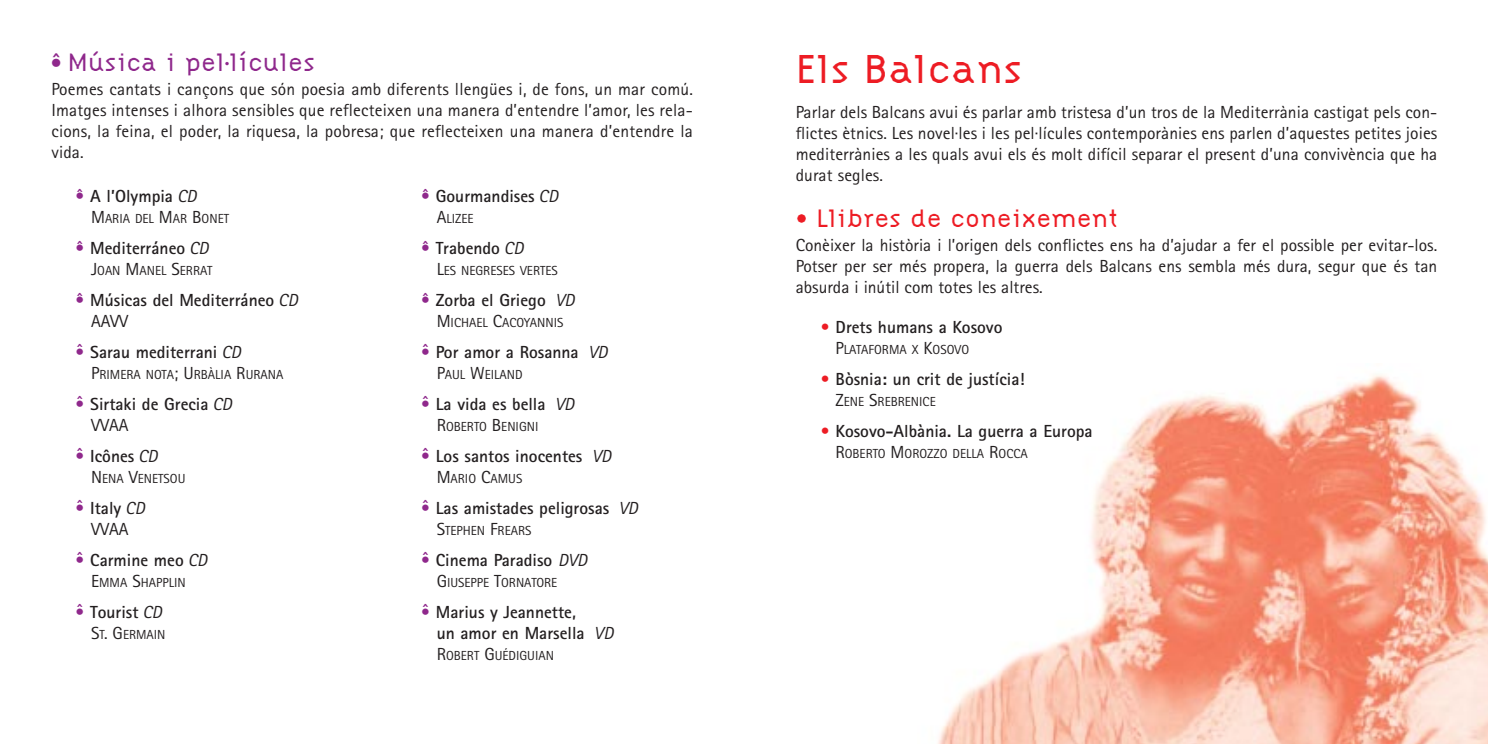
<style>
.page{position:relative;width:1488px;height:744px;background:#fff}
.page>*{position:absolute;margin:0;border:0;box-sizing:border-box;transform-origin:0 0}
.t1{font:300 42px "Citizen";color:#ed1c24}
.t2{font:300 26.25px "Citizen";color:#ed1c24}
.t3{font:300 26.25px "Citizen";color:#8f288c}
.t4{font:17.5px/21px "Rotis Sans Serif";letter-spacing:.005em;color:#231f20;text-align:justify}
.t5{font:700 17.5px/21px "Rotis Sans Serif";color:#231f20}
.t6{font:13.12px "Rotis Sans Serif";color:#231f20}
.s1{font-family:"Rotis Sans Serif";font-weight:700;font-size:22.75px}
.s2{font-size:10.5px}
.s3{color:#8f288c}
.s4{font-weight:400;font-style:italic}
.s5{font-size:17.5px}
.s6{font-weight:400}
.s7{color:#ed1c24}
</style>
<div class="page">
<img style="left:938px;top:374px;width:550px;height:370px">
<h2 class="t3" style="left:50px;top:52px;width:267px"><span class="s1">•^</span> Música i pel<span class="s2">•</span>lícules</h2>
<p class="t4" style="left:51px;top:80px;width:643px">Poemes cantats i cançons que són poesia amb diferents llengües i, de fons, un mar comú.<br>Imatges intenses i alhora sensibles que reflecteixen una manera d’entendre l’amor, les rela&shy;cions, la feina, el poder, la riquesa, la pobresa; que reflecteixen una manera d’entendre la vida.</p>
<p class="t5" style="left:75px;top:188px;width:123px"><span class="s3">• ^</span> A l’Olympia <span class="s4">CD</span></p>
<p class="t6" style="left:91px;top:214px;width:139px"><span class="s5">M</span>ARIA DEL <span class="s5">M</span>AR <span class="s5">B</span>ONET</p>
<p class="t5" style="left:75px;top:240px;width:135px"><span class="s3">• ^</span> Mediterráneo <span class="s4">CD</span></p>
<p class="t6" style="left:91px;top:266px;width:123px"><span class="s5">J</span>OAN <span class="s5">M</span>ANEL <span class="s5">S</span>ERRAT</p>
<p class="t5" style="left:91px;top:292px;width:208px;text-indent:-16px"><span class="s3">• ^</span> Músicas del Mediterráneo <span class="s4">CD<br></span><span class="s6">AAVV</span></p>
<p class="t5" style="left:75px;top:343px;width:167px"><span class="s3">• ^</span> Sarau mediterrani <span class="s4">CD</span></p>
<p class="t6" style="left:91px;top:370px;width:194px"><span class="s5">P</span>RIMERA NOTA<span class="s5">; U</span>RBÀLIA <span class="s5">R</span>URANA</p>
<p class="t5" style="left:91px;top:395px;width:142px;text-indent:-16px"><span class="s3">• ^</span> Sirtaki de Grecia <span class="s4">CD<br></span><span class="s6">VVAA</span></p>
<p class="t5" style="left:75px;top:447px;width:84px"><span class="s3">• ^</span> Icônes <span class="s4">CD</span></p>
<p class="t6" style="left:91px;top:474px;width:96px"><span class="s5">N</span>ENA <span class="s5">V</span>ENETSOU</p>
<p class="t5" style="left:75px;top:499px;width:71px;text-align:center"><span class="s3">• ^</span> Italy <span class="s4">CD<br></span><span class="s6">VVAA</span></p>
<p class="t5" style="left:75px;top:551px;width:133px"><span class="s3">• ^</span> Carmine meo <span class="s4">CD</span></p>
<p class="t6" style="left:91px;top:578px;width:96px"><span class="s5">E</span>MMA <span class="s5">S</span>HAPPLIN</p>
<p class="t5" style="left:75px;top:603px;width:88px"><span class="s3">• ^</span> Tourist <span class="s4">CD</span></p>
<p class="t6" style="left:91px;top:630px;width:76px"><span class="s5">S</span>T<span class="s5">. G</span>ERMAIN</p>
<p class="t5" style="left:421px;top:188px;width:139px"><span class="s3">• ^</span> Gourmandises <span class="s4">CD</span></p>
<p class="t6" style="left:437px;top:214px;width:38px"><span class="s5">A</span>LIZEE</p>
<p class="t5" style="left:421px;top:240px;width:104px"><span class="s3">• ^</span> Trabendo <span class="s4">CD</span></p>
<p class="t6" style="left:437px;top:266px;width:123px"><span class="s5">L</span>ES NEGRESES VERTES</p>
<p class="t5" style="left:421px;top:292px;width:155px"><span class="s3">• ^</span> Zorba el Griego <span class="s4">VD</span></p>
<p class="t6" style="left:437px;top:318px;width:128px"><span class="s5">M</span>ICHAEL <span class="s5">C</span>ACOYANNIS</p>
<p class="t5" style="left:421px;top:343px;width:188px"><span class="s3">• ^</span> Por amor a Rosanna <span class="s4">VD</span></p>
<p class="t6" style="left:437px;top:370px;width:88px"><span class="s5">P</span>AUL <span class="s5">W</span>EILAND</p>
<p class="t5" style="left:421px;top:395px;width:155px"><span class="s3">• ^</span> La vida es bella <span class="s4">VD</span></p>
<p class="t6" style="left:437px;top:422px;width:103px"><span class="s5">R</span>OBERTO <span class="s5">B</span>ENIGNI</p>
<p class="t5" style="left:421px;top:447px;width:192px"><span class="s3">• ^</span> Los santos inocentes <span class="s4">VD</span></p>
<p class="t6" style="left:437px;top:474px;width:87px"><span class="s5">M</span>ARIO <span class="s5">C</span>AMUS</p>
<p class="t5" style="left:421px;top:499px;width:219px"><span class="s3">• ^</span> Las amistades peligrosas <span class="s4">VD</span></p>
<p class="t6" style="left:437px;top:526px;width:96px"><span class="s5">S</span>TEPHEN <span class="s5">F</span>REARS</p>
<p class="t5" style="left:421px;top:551px;width:168px"><span class="s3">• ^</span> Cinema Paradiso <span class="s4">DVD</span></p>
<p class="t6" style="left:437px;top:578px;width:122px"><span class="s5">G</span>IUSEPPE <span class="s5">T</span>ORNATORE</p>
<p class="t5" style="left:437px;top:603px;width:178px;text-indent:-16px"><span class="s3">• ^</span> Marius y Jeannette,<br>un amor en Marsella <span class="s4">VD</span></p>
<p class="t6" style="left:437px;top:651px;width:119px"><span class="s5">R</span>OBERT <span class="s5">G</span>UÉDIGUIAN</p>
<h1 class="t1" style="left:795px;top:53px;width:228px">Els Balcans</h1>
<p class="t4" style="left:795px;top:103px;width:643px">Parlar dels Balcans avui és parlar amb tristesa d’un tros de la Mediterrània castigat pels con&shy;flictes ètnics. Les novel·les i les pel·lícules contemporànies ens parlen d’aquestes petites joies mediterrànies a les quals avui els és molt difícil separar el present d’una convivència que ha durat segles.</p>
<h2 class="t2" style="left:795px;top:208px;width:324px">• Llibres de coneixement</h2>
<p class="t4" style="left:795px;top:236px;width:643px">Conèixer la història i l’origen dels conflictes ens ha d’ajudar a fer el possible per evitar-los.<br>Potser per ser més propera, la guerra dels Balcans ens sembla més dura, segur que és tan absurda i inútil com totes les altres.</p>
<p class="t5" style="left:820px;top:319px;width:183px"><span class="s7">•</span> Drets humans a Kosovo</p>
<p class="t6" style="left:835px;top:345px;width:135px"><span class="s5">P</span>LATAFORMA X <span class="s5">K</span>OSOVO</p>
<p class="t5" style="left:820px;top:371px;width:206px"><span class="s7">•</span> Bòsnia: un crit de justícia!</p>
<p class="t6" style="left:835px;top:397px;width:102px"><span class="s5">Z</span>ENE <span class="s5">S</span>REBRENICE</p>
<p class="t5" style="left:820px;top:422px;width:274px"><span class="s7">•</span> Kosovo-Albània. La guerra a Europa</p>
<p class="t6" style="left:835px;top:449px;width:194px"><span class="s5">R</span>OBERTO <span class="s5">M</span>OROZZO DELLA <span class="s5">R</span>OCCA</p>
</div>
